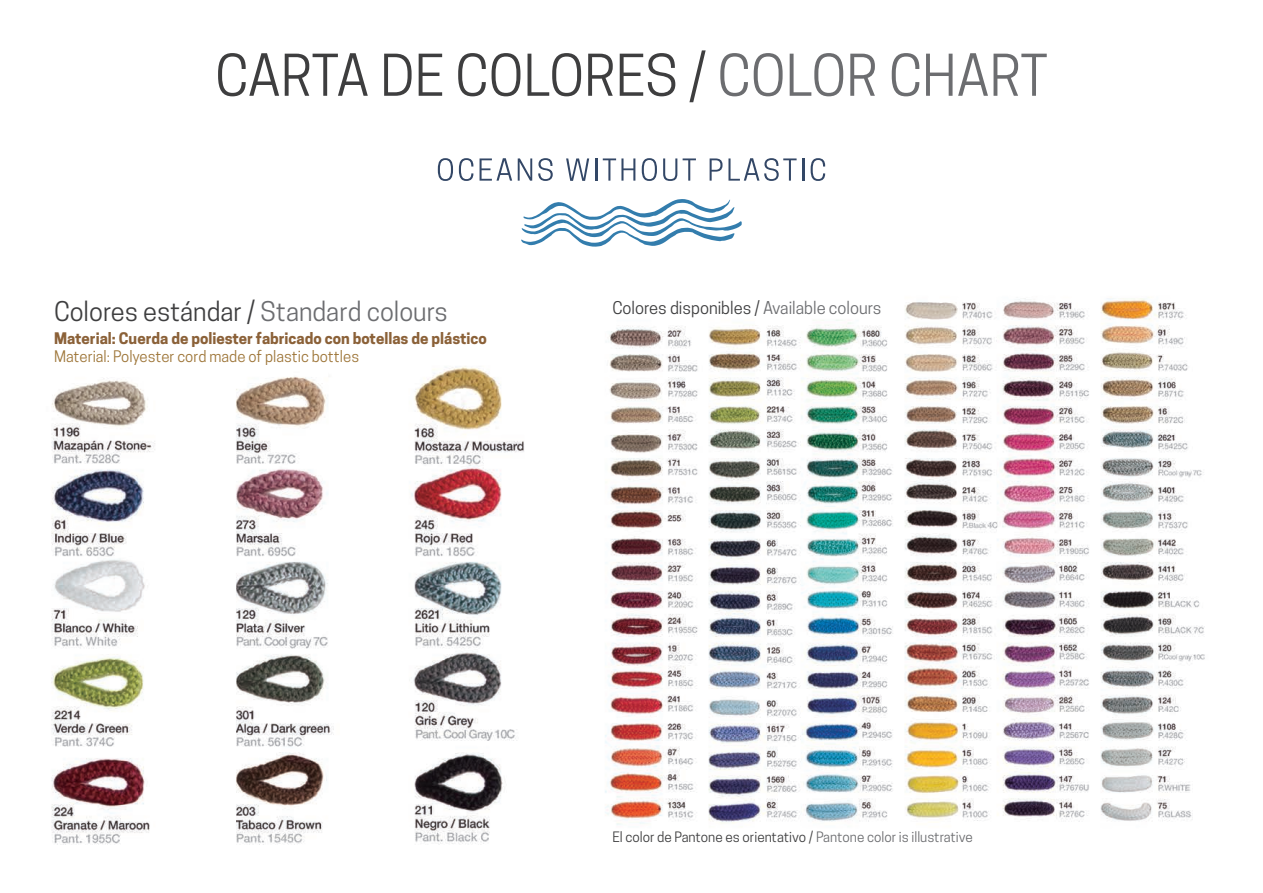
<style>
.page{position:relative;width:1263px;height:893px;background:#fff}
.page>*{position:absolute;margin:0;border:0;box-sizing:border-box;transform-origin:0 0}
.t1{font:54px "Cooper Hewitt";color:#3e3e3f}
.t2{font:25.5px "Cooper Hewitt";color:#3e3e3f}
.t3{font:16.5px "Cooper Hewitt";color:#3e3e3f}
.t4{font:700 15px "Cooper Hewitt";color:#8b6138}
.t5{font:15px "Cooper Hewitt";color:#9e7639}
.t6{font:13.5px "Cooper Hewitt";color:#3e3e3f}
.s1{color:#6c6d70}
</style>
<div class="page">
<img style="left:51px;top:298px;width:1154px;height:547px">
<svg style="left:521px;top:199px;width:221px;height:48px"></svg>
<svg style="left:438px;top:158px;width:15px;height:23px"></svg>
<svg style="left:459px;top:158px;width:14px;height:23px"></svg>
<svg style="left:479px;top:158px;width:33px;height:23px"></svg>
<svg style="left:518px;top:158px;width:14px;height:23px"></svg>
<svg style="left:538px;top:158px;width:15px;height:23px"></svg>
<svg style="left:566px;top:158px;width:23px;height:23px"></svg>
<hr style="left:595px;top:158px;width:2px;height:23px;background:#334766">
<svg style="left:603px;top:158px;width:32px;height:23px"></svg>
<svg style="left:642px;top:158px;width:15px;height:23px"></svg>
<svg style="left:663px;top:158px;width:14px;height:23px"></svg>
<svg style="left:683px;top:158px;width:13px;height:23px"></svg>
<svg style="left:710px;top:158px;width:12px;height:23px"></svg>
<svg style="left:728px;top:158px;width:69px;height:23px"></svg>
<hr style="left:802px;top:158px;width:2px;height:23px;background:#334766">
<svg style="left:811px;top:158px;width:14px;height:23px"></svg>
<h1 class="t1" style="left:215px;top:44px;width:834px">CARTA DE COLORES / <span class="s1">COLOR CHART</span></h1>
<h2 class="t2" style="left:54px;top:296px;width:395px">Colores estándar / <span class="s1">Standard colours</span></h2>
<p class="t4" style="left:54px;top:329px;width:434px">Material: Cuerda de poliester fabricado con botellas de plástico</p>
<p class="t5" style="left:54px;top:348px;width:307px">Material: Polyester cord made of plastic bottles</p>
<p class="t3" style="left:612px;top:298px;width:271px">Colores disponibles / <span class="s1">Available colours</span></p>
<p class="t6" style="left:612px;top:829px;width:362px">El color de Pantone es orientativo / <span class="s1">Pantone color is illustrative</span></p>
</div>
